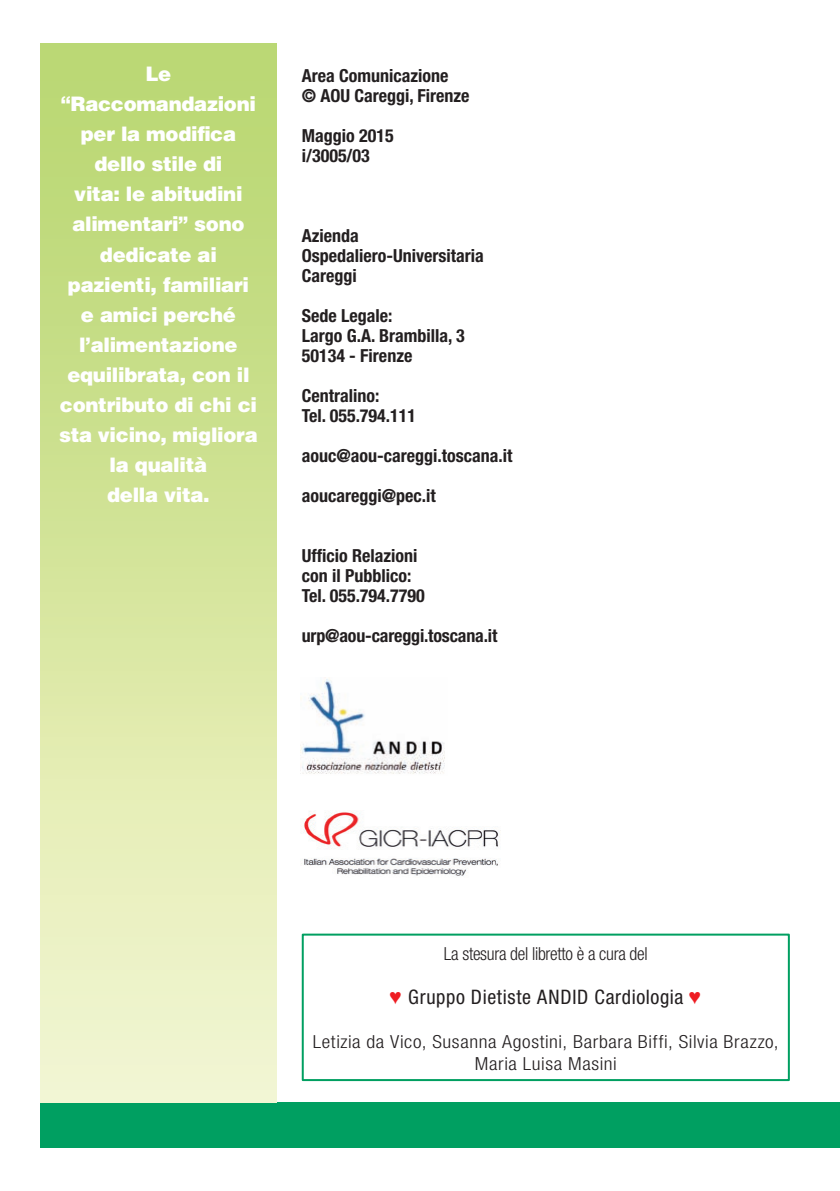
<style>
.page{position:relative;width:840px;height:1191px;background:#fff}
.page>*{position:absolute;margin:0;border:0;box-sizing:border-box;transform-origin:0 0}
.t1{font:900 20px/30px "Helvetica";letter-spacing:-.015em;color:#fff;text-align:center}
.t2{font:condensed 20px "Helvetica Neue";letter-spacing:.035em;color:#231f20}
.t3{font:700 condensed 18px/20px "Helvetica Neue";color:#231f20}
.t4{font:300 condensed 18px/22px "Helvetica Neue";letter-spacing:.03em;color:#231f20;text-align:center;scale:1.1 1}
.t5{font:300 condensed 18px "Helvetica Neue";letter-spacing:-.015em;color:#231f20}
.s1{font-family:"Arial Narrow";font-stretch:normal;color:#ee1d23}
</style>
<div class="page">
<div style="left:40px;top:1102px;width:799px;height:45px;background:#009f61"></div>
<div style="left:40px;top:43px;width:236px;height:1059px;background:linear-gradient(to bottom,#b6d56b,#f5f6d3)"></div>
<img style="left:300px;top:677px;width:145px;height:97px">
<img style="left:301px;top:810px;width:200px;height:66px">
<div style="left:301px;top:933px;width:488px;height:148px;border:2px solid #009f61"></div>
<p class="t1" style="left:59px;top:59px;width:200px">Le “Raccomandazioni per la modifica dello stile di<br>vita: le abitudini alimentari” sono dedicate ai pazienti, familiari e amici perché l’alimentazione equilibrata, con il contributo di chi ci sta vicino, migliora la qualità<br>della vita.</p>
<p class="t3" style="left:301px;top:65px;width:169px">Area Comunicazione<br>© AOU Careggi, Firenze</p>
<p class="t3" style="left:301px;top:125px;width:93px">Maggio 2015 i/3005/03</p>
<p class="t3" style="left:301px;top:225px;width:183px">Azienda<br>Ospedaliero-Universitaria<br>Careggi</p>
<p class="t3" style="left:301px;top:305px;width:164px">Sede Legale:<br>Largo G.A. Brambilla, 3<br>50134 - Firenze</p>
<p class="t3" style="left:301px;top:385px;width:116px">Centralino:<br>Tel. 055.794.111</p>
<p class="t3" style="left:301px;top:445px;width:212px">aouc@aou-careggi.toscana.it</p>
<p class="t3" style="left:301px;top:485px;width:135px">aoucareggi@pec.it</p>
<p class="t3" style="left:301px;top:545px;width:124px">Ufficio Relazioni con il Pubblico:<br>Tel. 055.794.7790</p>
<p class="t3" style="left:301px;top:625px;width:197px">urp@aou-careggi.toscana.it</p>
<p class="t5" style="left:443px;top:943px;width:205px">La stesura del libretto è a cura del</p>
<p class="t2" style="left:390px;top:985px;width:312px"><span class="s1">♥</span> Gruppo Dietiste ANDID Cardiologia <span class="s1">♥</span></p>
<p class="t4" style="left:312px;top:1030px;width:425px">Letizia da Vico, Susanna Agostini, Barbara Biffi, Silvia Brazzo,<br>Maria Luisa Masini</p>
</div>
